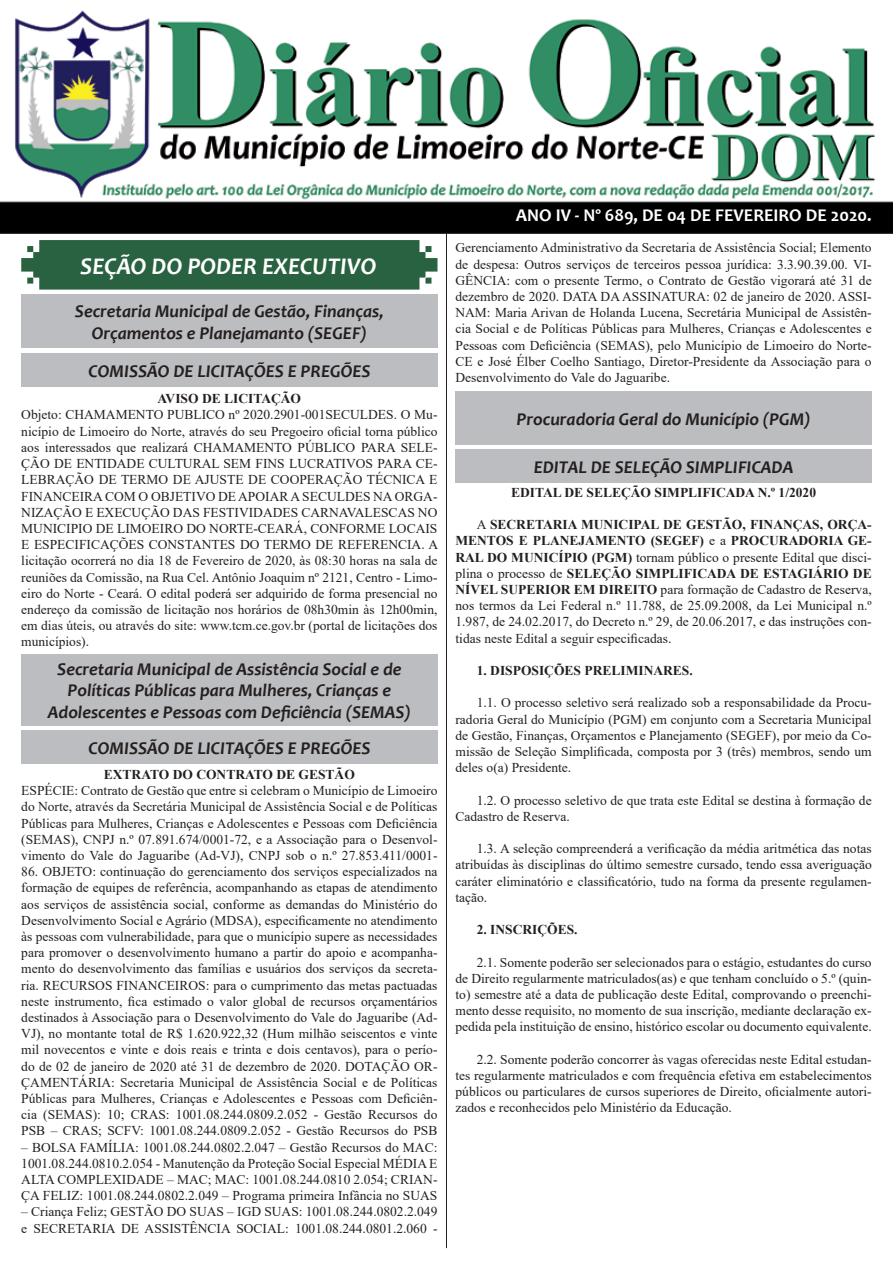
<style>
.page{position:relative;width:893px;height:1263px;background:#fff}
.page>*{position:absolute;margin:0;border:0;box-sizing:border-box;transform-origin:0 0}
.t1{font:italic 700 24px "Candara";color:#fff}
.t2{font:italic 700 18px "Candara";color:#231f20}
.t3{font:700 18px "Candara";color:#fff}
.t4{font:13.5px/16.2px "Times New Roman";color:#231f20;text-align:justify}
.t5{font:700 13.5px "Times New Roman";color:#231f20}
.s1{font-weight:700}
</style>
<div class="page">
<img style="left:0;top:10px;width:893px;height:224px">
<svg style="left:21px;top:240px;width:416px;height:50px;background:#346a4a"></svg>
<hr style="left:446px;top:233px;width:1px;height:1015px;background:#231f20">
<div style="left:21px;top:295px;width:417px;height:53px;background:#bcbdc0"></div>
<div style="left:21px;top:354px;width:417px;height:33px;background:#bcbdc0"></div>
<div style="left:21px;top:654px;width:417px;height:72px;background:#bcbdc0"></div>
<div style="left:21px;top:731px;width:417px;height:33px;background:#bcbdc0"></div>
<div style="left:455px;top:392px;width:417px;height:53px;background:#bcbdc0"></div>
<div style="left:455px;top:450px;width:417px;height:33px;background:#bcbdc0"></div>
<p class="t1" style="left:80px;top:251px;width:298px">SEÇÃO DO PODER EXECUTIVO</p>
<p class="t2" style="left:75px;top:300px;width:310px">Secretaria Municipal de Gestão, Finanças,</p>
<p class="t2" style="left:92px;top:321px;width:277px">Orçamentos e Planejamanto (SEGEF)</p>
<p class="t2" style="left:89px;top:359px;width:283px">COMISSÃO DE LICITAÇÕES E PREGÕES</p>
<p class="t5" style="left:158px;top:389px;width:145px">AVISO DE LICITAÇÃO</p>
<p class="t4" style="left:21px;top:406px;width:418px">Objeto: CHAMAMENTO PUBLICO nº 2020.2901-001SECULDES. O Mu&shy;nicípio de Limoeiro do Norte, através do seu Pregoeiro oficial torna público aos interessados que realizará CHAMAMENTO PÚBLICO PARA SELE-ÇÃO DE ENTIDADE CULTURAL SEM FINS LUCRATIVOS PARA CE-LEBRAÇÃO DE TERMO DE AJUSTE DE COOPERAÇÃO TÉCNICA E FINANCEIRA COM O OBJETIVO DE APOIAR A SECULDES NA ORGA-NIZAÇÃO E EXECUÇÃO DAS FESTIVIDADES CARNAVALESCAS NO MUNICIPIO DE LIMOEIRO DO NORTE-CEARÁ, CONFORME LOCAIS E ESPECIFICAÇÕES CONSTANTES DO TERMO DE REFERENCIA. A licitação ocorrerá no dia 18 de Fevereiro de 2020, às 08:30 horas na sala de reuniões da Comissão, na Rua Cel. Antônio Joaquim nº 2121, Centro - Limo&shy;eiro do Norte - Ceará. O edital poderá ser adquirido de forma presencial no endereço da comissão de licitação nos horários de 08h30min às 12h00min, em dias úteis, ou através do site: www.tcm.ce.gov.br (portal de licitações dos municípios).</p>
<p class="t2" style="left:57px;top:658px;width:346px">Secretaria Municipal de Assistência Social e de</p>
<p class="t2" style="left:68px;top:679px;width:325px">Políticas Públicas para Mulheres, Crianças e</p>
<p class="t2" style="left:48px;top:701px;width:364px">Adolescentes e Pessoas com Deficiência (SEMAS)</p>
<p class="t2" style="left:89px;top:737px;width:283px">COMISSÃO DE LICITAÇÕES E PREGÕES</p>
<p class="t5" style="left:104px;top:765px;width:253px">EXTRATO DO CONTRATO DE GESTÃO</p>
<p class="t4" style="left:21px;top:782px;width:418px">ESPÉCIE: Contrato de Gestão que entre si celebram o Município de Limoeiro do Norte, através da Secretária Municipal de Assistência Social e de Políticas Públicas para Mulheres, Crianças e Adolescentes e Pessoas com Deficiência (SEMAS), CNPJ n.º 07.891.674/0001-72, e a Associação para o Desenvol&shy;vimento do Vale do Jaguaribe (Ad-VJ), CNPJ sob o n.º 27.853.411/0001-</p>
<p class="t4" style="left:21px;top:863px;width:418px">86. OBJETO: continuação do gerenciamento dos serviços especializados na formação de equipes de referência, acompanhando as etapas de atendimento aos serviços de assistência social, conforme as demandas do Ministério do Desenvolvimento Social e Agrário (MDSA), especificamente no atendimento às pessoas com vulnerabilidade, para que o município supere as necessidades para promover o desenvolvimento humano a partir do apoio e acompanha&shy;mento do desenvolvimento das famílias e usuários dos serviços da secreta&shy;ria. RECURSOS FINANCEIROS: para o cumprimento das metas pactuadas neste instrumento, fica estimado o valor global de recursos orçamentários destinados à Associação para o Desenvolvimento do Vale do Jaguaribe (Ad-VJ), no montante total de R$ 1.620.922,32 (Hum milhão seiscentos e vinte mil novecentos e vinte e dois reais e trinta e dois centavos), para o perío&shy;do de 02 de janeiro de 2020 até 31 de dezembro de 2020. DOTAÇÃO OR-ÇAMENTÁRIA: Secretaria Municipal de Assistência Social e de Políticas Públicas para Mulheres, Crianças e Adolescentes e Pessoas com Deficiên&shy;cia (SEMAS): 10; CRAS: 1001.08.244.0809.2.052 - Gestão Recursos do PSB – CRAS; SCFV: 1001.08.244.0809.2.052 - Gestão Recursos do PSB</p>
<p class="t4" style="left:21px;top:1138px;width:418px">– BOLSA FAMÍLIA: 1001.08.244.0802.2.047 – Gestão Recursos do MAC:<br>1001.08.244.0810.2.054 - Manutenção da Proteção Social Especial MÉDIA E ALTA COMPLEXIDADE – MAC; MAC: 1001.08.244.0810 2.054; CRIAN-ÇA FELIZ: 1001.08.244.0802.2.049 – Programa primeira Infância no SUAS</p>
<p class="t4" style="left:21px;top:1203px;width:418px">– Criança Feliz; GESTÃO DO SUAS – IGD SUAS: 1001.08.244.0802.2.049 e SECRETARIA DE ASSISTÊNCIA SOCIAL: 1001.08.244.0801.2.060 -</p>
<p class="t3" style="left:516px;top:204px;width:357px">ANO IV - Nº 689, DE 04 DE FEVEREIRO DE 2020.</p>
<p class="t4" style="left:455px;top:239px;width:418px">Gerenciamento Administrativo da Secretaria de Assistência Social; Elemento de despesa: Outros serviços de terceiros pessoa jurídica: 3.3.90.39.00. VI-GÊNCIA: com o presente Termo, o Contrato de Gestão vigorará até 31 de dezembro de 2020. DATA DA ASSINATURA: 02 de janeiro de 2020. ASSI-NAM: Maria Arivan de Holanda Lucena, Secretária Municipal de Assistên&shy;cia Social e de Políticas Públicas para Mulheres, Crianças e Adolescentes e Pessoas com Deficiência (SEMAS), pelo Município de Limoeiro do Norte-CE e José Élber Coelho Santiago, Diretor-Presidente da Associação para o Desenvolvimento do Vale do Jaguaribe.</p>
<p class="t2" style="left:517px;top:407px;width:296px">Procuradoria Geral do Município (PGM)</p>
<p class="t2" style="left:534px;top:455px;width:261px">EDITAL DE SELEÇÃO SIMPLIFICADA</p>
<p class="t5" style="left:511px;top:482px;width:307px">EDITAL DE SELEÇÃO SIMPLIFICADA N.º 1/2020</p>
<p class="t4" style="left:455px;top:516px;width:418px;text-indent:21px">A <span class="s1">SECRETARIA MUNICIPAL DE GESTÃO, FINANÇAS, ORÇA-MENTOS E PLANEJAMENTO (SEGEF)</span> e a <span class="s1">PROCURADORIA GE-RAL DO MUNICÍPIO (PGM)</span> tornam público o presente Edital que disci&shy;plina o processo de <span class="s1">SELEÇÃO SIMPLIFICADA DE ESTAGIÁRIO DE NÍVEL SUPERIOR EM DIREITO</span> para formação de Cadastro de Reserva, nos termos da Lei Federal n.º 11.788, de 25.09.2008, da Lei Municipal n.º 1.987, de 24.02.2017, do Decreto n.º 29, de 20.06.2017, e das instruções con&shy;tidas neste Edital a seguir especificadas.</p>
<p class="t5" style="left:477px;top:661px;width:218px">1. DISPOSIÇÕES PRELIMINARES.</p>
<p class="t4" style="left:455px;top:694px;width:418px;text-indent:21px">1.1. O processo seletivo será realizado sob a responsabilidade da Procu&shy;radoria Geral do Município (PGM) em conjunto com a Secretaria Municipal de Gestão, Finanças, Orçamentos e Planejamento (SEGEF), por meio da Co&shy;missão de Seleção Simplificada, composta por 3 (três) membros, sendo um deles o(a) Presidente.</p>
<p class="t4" style="left:455px;top:791px;width:418px;text-indent:21px">1.2. O processo seletivo de que trata este Edital se destina à formação de<br>Cadastro de Reserva.</p>
<p class="t4" style="left:455px;top:840px;width:418px;text-indent:21px">1.3. A seleção compreenderá a verificação da média aritmética das notas atribuídas às disciplinas do último semestre cursado, tendo essa averiguação caráter eliminatório e classificatório, tudo na forma da presente regulamen&shy;tação.</p>
<p class="t5" style="left:477px;top:920px;width:102px">2. INSCRIÇÕES.</p>
<p class="t4" style="left:455px;top:953px;width:418px;text-indent:21px">2.1. Somente poderão ser selecionados para o estágio, estudantes do curso de Direito regularmente matriculados(as) e que tenham concluído o 5.º (quin&shy;to) semestre até a data de publicação deste Edital, comprovando o preenchi&shy;mento desse requisito, no momento de sua inscrição, mediante declaração ex&shy;pedida pela instituição de ensino, histórico escolar ou documento equivalente.</p>
<p class="t4" style="left:455px;top:1051px;width:418px;text-indent:21px">2.2. Somente poderão concorrer às vagas oferecidas neste Edital estudan&shy;tes regularmente matriculados e com frequência efetiva em estabelecimentos públicos ou particulares de cursos superiores de Direito, oficialmente autori&shy;zados e reconhecidos pelo Ministério da Educação.</p>
</div>
